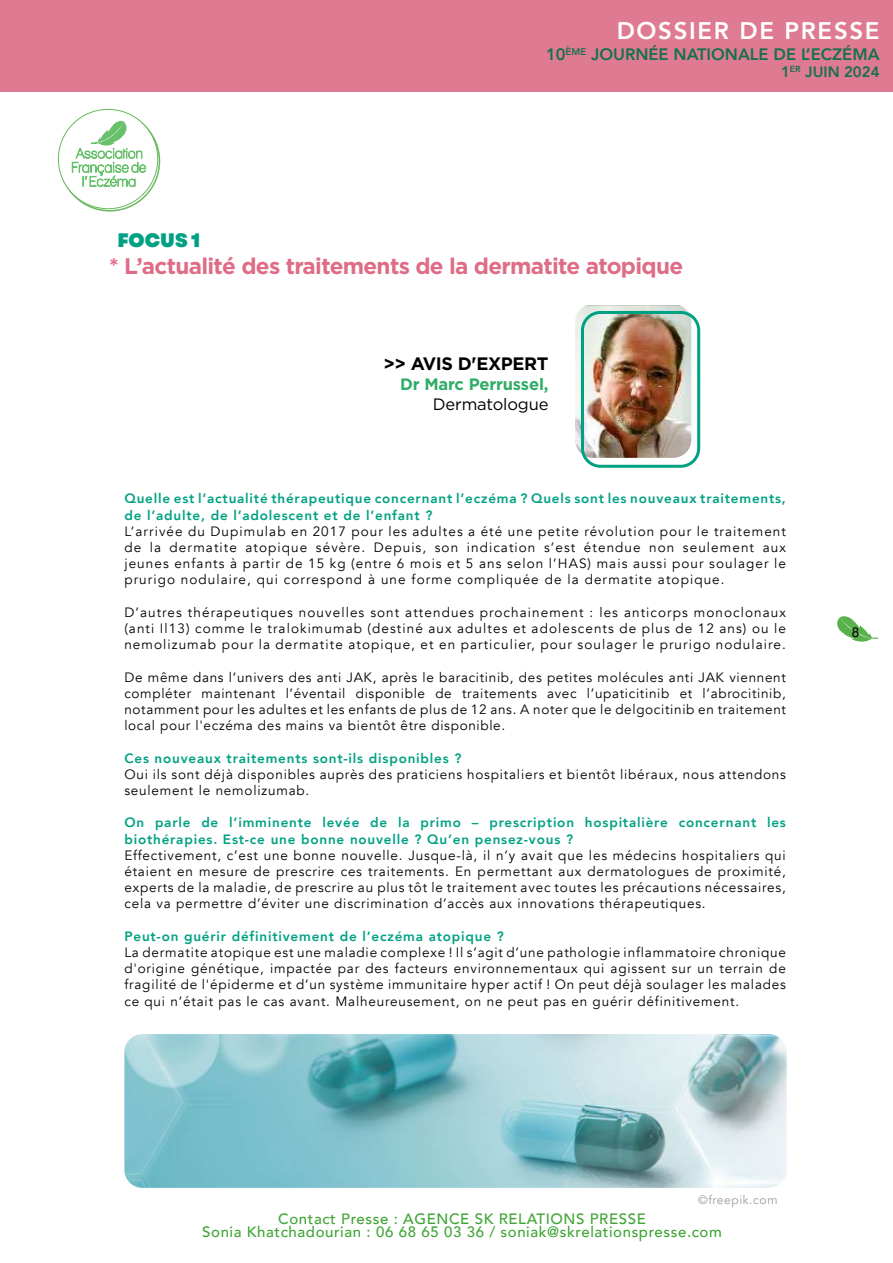
<style>
.page{position:relative;width:893px;height:1263px;background:#fff}
.page>*{position:absolute;margin:0;border:0;box-sizing:border-box;transform-origin:0 0}
.t1{font:800 24px "Avenir";letter-spacing:.07em;color:#fff}
.t2{font:700 22.5px "Gotham";letter-spacing:-.03em;color:#df6c87}
.t3{font:800 19.5px "Garet";color:#00a183}
.t4{font:700 18px "Gotham";letter-spacing:-.02em;color:#000}
.t5{font:800 16.5px "Avenir";color:#15704e}
.t6{font:700 16.5px "Gotham";letter-spacing:-.01em;color:#2fac66}
.t7{font:16.5px "Gotham";letter-spacing:-.01em;color:#000}
.t8{font:500 15px/13.5px "Avenir";letter-spacing:.04em;color:#3fa535;text-align:center}
.t9{font:800 15px "Avenir";color:#15704e}
.t10{font:13.5px/16.2px "Avenir";letter-spacing:.06em;color:#000;text-align:justify}
.t11{font:800 13.5px/16.2px "Avenir";letter-spacing:.06em;color:#00a183}
.t12{font:13.5px "Arial";color:#000}
.t13{font:12px "Avenir";letter-spacing:.05em;color:#9b9b9a}
</style>
<div class="page">
<svg style="left:837px;top:616px;width:42px;height:26px"></svg>
<svg style="left:72px;top:119px;width:74px;height:68px"></svg>
<img style="left:124px;top:1034px;width:663px;height:154px">
<img style="left:575px;top:305px;width:116px;height:153px">
<div style="left:581px;top:311px;width:119px;height:157px;border:3px solid #00a183;border-radius:18px"></div>
<div style="left:0;top:0;width:893px;height:92px;background:#df7a93"></div>
<h1 class="t1" style="left:617px;top:12px;width:264px">DOSSIER DE PRESSE</h1>
<h3 class="t3" style="left:117px;top:228px;width:84px">FOCUS 1</h3>
<p class="t5" style="left:546px;top:42px;width:335px">10<sup>ÈME</sup> JOURNÉE NATIONALE DE L’ECZÉMA</p>
<p class="t9" style="left:781px;top:60px;width:100px">1<sup>ER</sup> JUIN 2024</p>
<h2 class="t2" style="left:109px;top:253px;width:576px">* L’actualité des traitements de la dermatite atopique</h2>
<h3 class="t4" style="left:383px;top:354px;width:167px">&gt;&gt; AVIS D'EXPERT</h3>
<p class="t6" style="left:400px;top:375px;width:150px">Dr Marc Perrussel,</p>
<p class="t7" style="left:433px;top:395px;width:117px">Dermatologue</p>
<p class="t11" style="left:124px;top:490px;width:663px">Quelle est l’actualité thérapeutique concernant l’eczéma ? Quels sont les nouveaux traitements, de l’adulte, de l’adolescent et de l’enfant ?</p>
<p class="t10" style="left:124px;top:523px;width:663px">L’arrivée du Dupimulab en 2017 pour les adultes a été une petite révolution pour le traitement de la dermatite atopique sévère. Depuis, son indication s’est étendue non seulement aux jeunes enfants à partir de 15 kg (entre 6 mois et 5 ans selon l’HAS) mais aussi pour soulager le prurigo nodulaire, qui correspond à une forme compliquée de la dermatite atopique.</p>
<p class="t10" style="left:124px;top:604px;width:663px">D’autres thérapeutiques nouvelles sont attendues prochainement : les anticorps monoclonaux (anti Il13) comme le tralokimumab (destiné aux adultes et adolescents de plus de 12 ans) ou le nemolizumab pour la dermatite atopique, et en particulier, pour soulager le prurigo nodulaire.</p>
<p class="t10" style="left:124px;top:669px;width:663px">De même dans l’univers des anti JAK, après le baracitinib, des petites molécules anti JAK viennent compléter maintenant l’éventail disponible de traitements avec l’upaticitinib et l’abrocitinib, notamment pour les adultes et les enfants de plus de 12 ans. A noter que le delgocitinib en traitement local pour l'eczéma des mains va bientôt être disponible.</p>
<p class="t11" style="left:124px;top:750px;width:339px">Ces nouveaux traitements sont-ils disponibles ?</p>
<p class="t10" style="left:124px;top:766px;width:663px">Oui ils sont déjà disponibles auprès des praticiens hospitaliers et bientôt libéraux, nous attendons seulement le nemolizumab.</p>
<p class="t11" style="left:124px;top:814px;width:663px">On parle de l’imminente levée de la primo – prescription hospitalière concernant les biothérapies. Est-ce une bonne nouvelle ? Qu’en pensez-vous ?</p>
<p class="t10" style="left:124px;top:847px;width:663px">Effectivement, c’est une bonne nouvelle. Jusque-là, il n’y avait que les médecins hospitaliers qui étaient en mesure de prescrire ces traitements. En permettant aux dermatologues de proximité, experts de la maladie, de prescrire au plus tôt le traitement avec toutes les précautions nécessaires, cela va permettre d’éviter une discrimination d’accès aux innovations thérapeutiques.</p>
<p class="t11" style="left:124px;top:928px;width:381px">Peut-on guérir définitivement de l’eczéma atopique ?</p>
<p class="t10" style="left:124px;top:944px;width:663px">La dermatite atopique est une maladie complexe ! Il s’agit d’une pathologie inflammatoire chronique d'origine génétique, impactée par des facteurs environnementaux qui agissent sur un terrain de fragilité de l'épiderme et d’un système immunitaire hyper actif ! On peut déjà soulager les malades ce qui n’était pas le cas avant. Malheureusement, on ne peut pas en guérir définitivement.</p>
<p class="t12" style="left:852px;top:623px;width:9px">8</p>
<p class="t13" style="left:698px;top:1192px;width:81px">©freepik.com</p>
<p class="t8" style="left:202px;top:1211px;width:521px">Contact Presse : AGENCE SK RELATIONS PRESSE<br>Sonia Khatchadourian : 06 68 65 03 36 / soniak@skrelationspresse.com</p>
</div>
